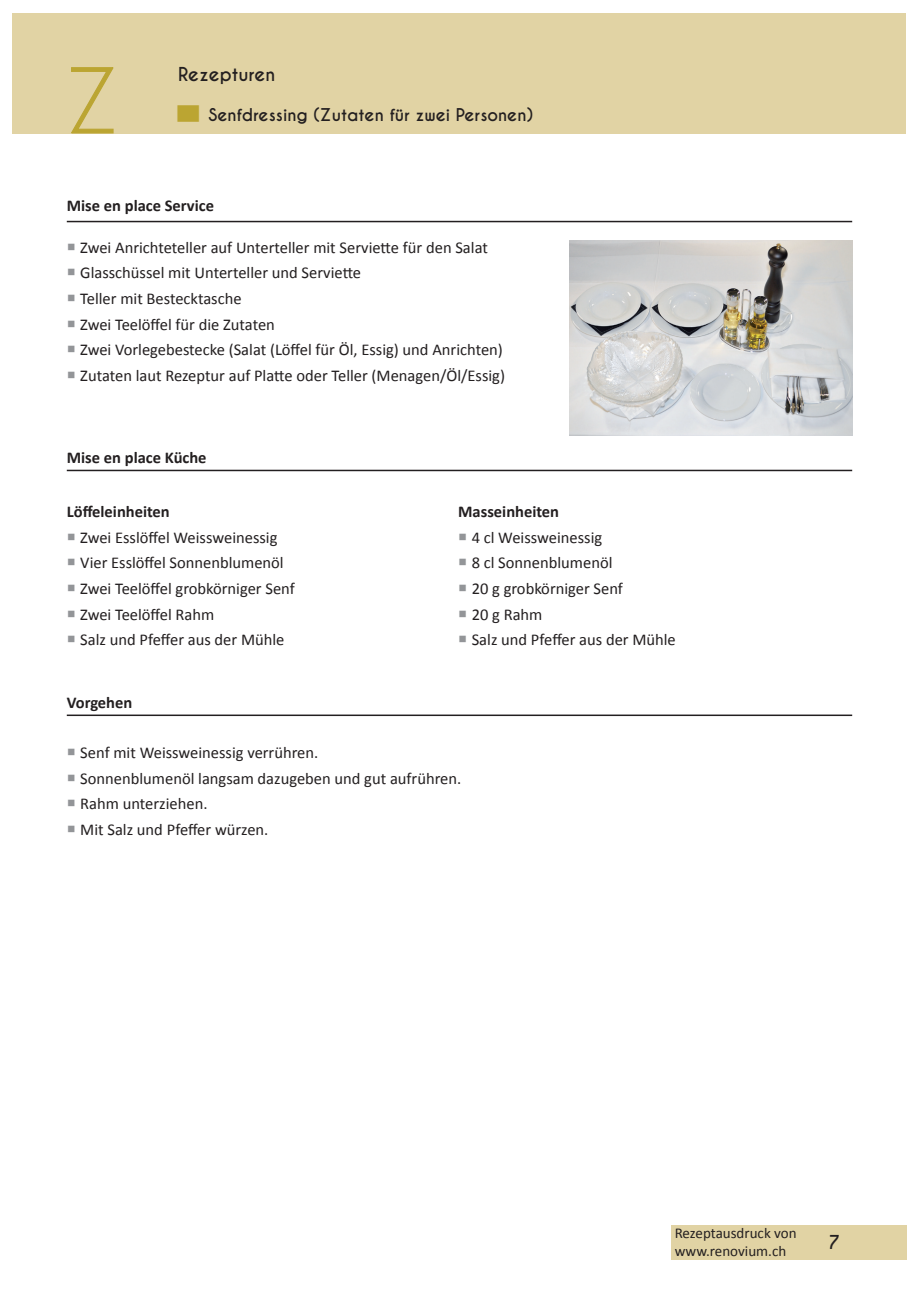
<style>
.page{position:relative;width:919px;height:1302px;background:#fff}
.page>*{position:absolute;margin:0;border:0;box-sizing:border-box;transform-origin:0 0}
.t1{font:83.4px "Caviar Dreams";color:#bba532}
.t2{font:700 18px "Caviar Dreams";color:#231f20}
.t3{font:16.5px "Calibri";color:#231f20}
.t4{font:700 16.5px "Calibri";color:#231f20}
.t5{font:700 16.5px "Caviar Dreams";color:#231f20}
.t6{font:15px/18px "Calibri";color:#231f20}
.s1{color:#bba532}
.s2{color:#939598}
</style>
<div class="page">
<div style="left:13px;top:13px;width:893px;height:121px;background:#e1d3a4"></div>
<div style="left:671px;top:1224px;width:235px;height:34px;background:#e1d3a4"></div>
<svg style="left:71px;top:67px;width:43px;height:67px"></svg>
<hr style="left:67px;top:221px;width:785px;height:1px;background:#231f20">
<hr style="left:67px;top:469px;width:785px;height:2px;background:#231f20">
<hr style="left:67px;top:714px;width:785px;height:2px;background:#231f20">
<img style="left:569px;top:240px;width:283px;height:196px">
<h1 class="t1" style="left:66px;top:51px;width:55px">Z</h1>
<p class="t2" style="left:178px;top:63px;width:99px">Rezepturen</p>
<p class="t5" style="left:174px;top:105px;width:360px"><span class="s1">■</span> Senfdressing (Zutaten für zwei Personen)</p>
<p class="t4" style="left:67px;top:195px;width:149px">Mise en place Service</p>
<p class="t3" style="left:67px;top:237px;width:422px"><span class="s2">○</span> Zwei Anrichteteller auf Unterteller mit Serviette für den Salat</p>
<p class="t3" style="left:67px;top:262px;width:296px"><span class="s2">○</span> Glasschüssel mit Unterteller und Serviette</p>
<p class="t3" style="left:67px;top:288px;width:176px"><span class="s2">○</span> Teller mit Bestecktasche</p>
<p class="t3" style="left:67px;top:314px;width:209px"><span class="s2">○</span> Zwei Teelöffel für die Zutaten</p>
<p class="t3" style="left:67px;top:339px;width:437px"><span class="s2">○</span> Zwei Vorlegebestecke (Salat (Löffel für Öl, Essig) und Anrichten)</p>
<p class="t3" style="left:67px;top:365px;width:439px"><span class="s2">○</span> Zutaten laut Rezeptur auf Platte oder Teller (Menagen/Öl/Essig)</p>
<p class="t4" style="left:67px;top:447px;width:141px">Mise en place Küche</p>
<p class="t4" style="left:67px;top:501px;width:104px">Löffeleinheiten</p>
<p class="t3" style="left:67px;top:526px;width:212px"><span class="s2">○</span> Zwei Esslöffel Weissweinessig</p>
<p class="t3" style="left:67px;top:552px;width:218px"><span class="s2">○</span> Vier Esslöffel Sonnenblumenöl</p>
<p class="t3" style="left:67px;top:578px;width:229px"><span class="s2">○</span> Zwei Teelöffel grobkörniger Senf</p>
<p class="t3" style="left:67px;top:603px;width:149px"><span class="s2">○</span> Zwei Teelöffel Rahm</p>
<p class="t3" style="left:67px;top:629px;width:219px"><span class="s2">○</span> Salz und Pfeffer aus der Mühle</p>
<p class="t4" style="left:67px;top:692px;width:67px">Vorgehen</p>
<p class="t4" style="left:458px;top:501px;width:102px">Masseinheiten</p>
<p class="t3" style="left:458px;top:526px;width:145px"><span class="s2">○</span> 4 cl Weissweinessig</p>
<p class="t3" style="left:458px;top:552px;width:156px"><span class="s2">○</span> 8 cl Sonnenblumenöl</p>
<p class="t3" style="left:458px;top:578px;width:166px"><span class="s2">○</span> 20 g grobkörniger Senf</p>
<p class="t3" style="left:458px;top:603px;width:86px"><span class="s2">○</span> 20 g Rahm</p>
<p class="t3" style="left:458px;top:629px;width:219px"><span class="s2">○</span> Salz und Pfeffer aus der Mühle</p>
<p class="t3" style="left:67px;top:742px;width:253px"><span class="s2">○</span> Senf mit Weissweinessig verrühren.</p>
<p class="t3" style="left:67px;top:767px;width:396px"><span class="s2">○</span> Sonnenblumenöl langsam dazugeben und gut aufrühren.</p>
<p class="t3" style="left:67px;top:793px;width:142px"><span class="s2">○</span> Rahm unterziehen.</p>
<p class="t3" style="left:67px;top:818px;width:203px"><span class="s2">○</span> Mit Salz und Pfeffer würzen.</p>
<p class="t6" style="left:674px;top:1223px;width:123px">Rezeptausdruck von www.renovium.ch</p>
<p class="t2" style="left:828px;top:1231px;width:13px">7</p>
</div>
